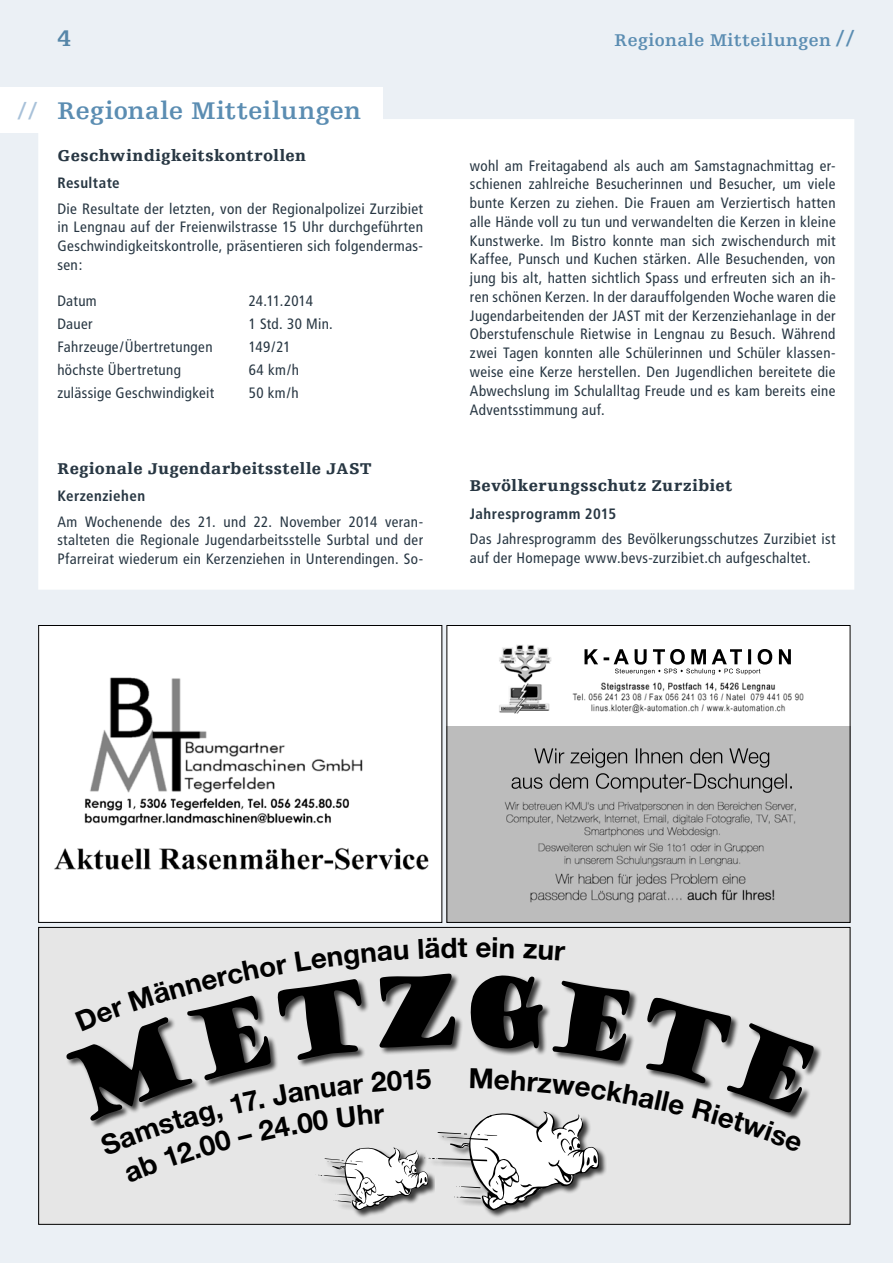
<style>
.page{position:relative;width:893px;height:1263px;background:#ebf0f5}
.page>*{position:absolute;margin:0;border:0;box-sizing:border-box;transform-origin:0 0}
.t1{font:700 27.75px "Helvetica Neue";color:#000}
.t2{font:700 25.5px "Egyptienne FLT";letter-spacing:.005em;color:#5b8db2}
.t3{font:700 24px "Egyptienne FLT";color:#5686a8}
.t4{font:700 18px "Egyptienne FLT";letter-spacing:.02em;color:#5b8db2}
.t5{font:900 16.5px "Egyptienne FLT";letter-spacing:.025em;color:#283743}
.t6{font:condensed 15px/18.8px "Frutiger";letter-spacing:.025em;color:#283743;text-align:justify}
.t7{font:700 condensed 15px "Frutiger";letter-spacing:.03em;color:#283743}
.s1{font-size:24px}
.s2{color:#a8c1d9}
</style>
<div class="page">
<div style="left:38px;top:119px;width:816px;height:471px;background:#fff"></div>
<div style="left:0;top:87px;width:383px;height:46px;background:#fff"></div>
<div style="left:38px;top:927px;width:812px;height:298px;background:#e6e6e6"></div>
<div style="left:424px;top:1111px;width:183px;height:108px;background:#000;opacity:.75"></div>
<div style="left:316px;top:1147px;width:119px;height:72px;background:#000;opacity:.75"></div>
<img style="left:448px;top:627px;width:400px;height:99px">
<img style="left:448px;top:726px;width:400px;height:195px">
<div style="left:446px;top:625px;width:404px;height:298px;border:1px solid #000"></div>
<div style="left:39px;top:625px;width:403px;height:297px;background:#fff"></div>
<img style="left:54px;top:677px;width:375px;height:193px">
<div style="left:38px;top:625px;width:404px;height:298px;border:1px solid #000"></div>
<svg style="left:67px;top:974px;width:751px;height:236px"></svg>
<h3 class="t3" style="left:57px;top:25px;width:15px">4</h3>
<p class="t4" style="left:614px;top:30px;width:242px">Regionale Mitteilungen <span class="s1">//</span></p>
<h2 class="t2" style="left:17px;top:97px;width:346px"><span class="s2">//</span> Regionale Mitteilungen</h2>
<p class="t5" style="left:57px;top:147px;width:250px">Geschwindigkeitskontrollen</p>
<p class="t7" style="left:57px;top:174px;width:64px">Resultate</p>
<p class="t6" style="left:57px;top:199px;width:367px">Die Resultate der letzten, von der Regionalpolizei Zurzibiet in Lengnau auf der Freienwilstrasse 15 Uhr durchgeführten Geschwindigkeitskontrolle, präsentieren sich folgendermas&shy;sen:</p>
<p class="t6" style="left:57px;top:291px;width:41px">Datum</p>
<p class="t6" style="left:249px;top:291px;width:66px">24.11.2014</p>
<p class="t6" style="left:57px;top:314px;width:37px">Dauer</p>
<p class="t6" style="left:249px;top:314px;width:86px">1 Std. 30 Min.</p>
<p class="t6" style="left:57px;top:337px;width:157px">Fahrzeuge/Übertretungen</p>
<p class="t6" style="left:249px;top:337px;width:43px">149/21</p>
<p class="t6" style="left:57px;top:360px;width:125px">höchste Übertretung</p>
<p class="t6" style="left:249px;top:360px;width:52px">64 km/h</p>
<p class="t6" style="left:57px;top:383px;width:158px">zulässige Geschwindigkeit</p>
<p class="t6" style="left:249px;top:383px;width:52px">50 km/h</p>
<p class="t5" style="left:57px;top:459px;width:316px">Regionale Jugendarbeitsstelle JAST</p>
<p class="t7" style="left:57px;top:487px;width:89px">Kerzenziehen</p>
<p class="t6" style="left:57px;top:512px;width:367px">Am Wochenende des 21. und 22. November 2014 veran&shy;stalteten die Regionale Jugendarbeitsstelle Surbtal und der Pfarreirat wiederum ein Kerzenziehen in Unterendingen. So-</p>
<p class="t6" style="left:470px;top:156px;width:367px">wohl am Freitagabend als auch am Samstagnachmittag er&shy;schienen zahlreiche Besucherinnen und Besucher, um viele bunte Kerzen zu ziehen. Die Frauen am Verziertisch hatten alle Hände voll zu tun und verwandelten die Kerzen in kleine Kunstwerke. Im Bistro konnte man sich zwischendurch mit Kaffee, Punsch und Kuchen stärken. Alle Besuchenden, von jung bis alt, hatten sichtlich Spass und erfreuten sich an ih&shy;ren schönen Kerzen. In der darauffolgenden Woche waren die Jugendarbeitenden der JAST mit der Kerzenziehanlage in der Oberstufenschule Rietwise in Lengnau zu Besuch. Während zwei Tagen konnten alle Schülerinnen und Schüler klassen&shy;weise eine Kerze herstellen. Den Jugendlichen bereitete die Abwechslung im Schulalltag Freude und es kam bereits eine Adventsstimmung auf.</p>
<p class="t5" style="left:470px;top:477px;width:264px">Bevölkerungsschutz Zurzibiet</p>
<p class="t7" style="left:470px;top:505px;width:148px">Jahresprogramm 2015</p>
<p class="t6" style="left:470px;top:529px;width:367px">Das Jahresprogramm des Bevölkerungsschutzes Zurzibiet ist auf der Homepage www.bevs-zurzibiet.ch aufgeschaltet.</p>
<h1 class="t1" style="left:458px;top:930px;width:11px">t</h1>
</div>
